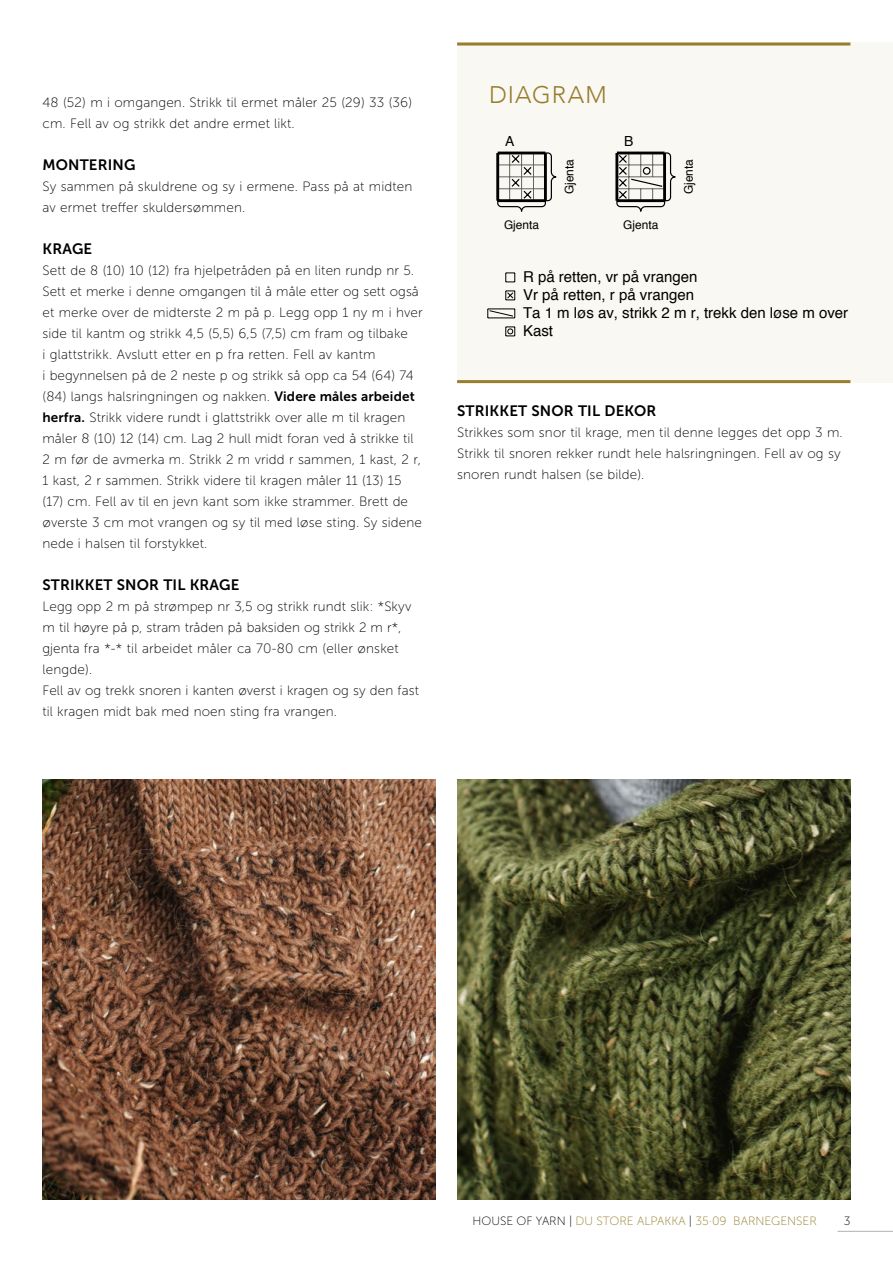
<style>
.page{position:relative;width:893px;height:1263px;background:#fff}
.page>*{position:absolute;margin:0;border:0;box-sizing:border-box;transform-origin:0 0}
.t1{font:300 24px "Avenir";letter-spacing:.045em;color:#967e2c}
.t2{font:15px/18px "Helvetica";color:#000}
.Innhold_-_Venstresti{font:15px "Museo Sans 700";letter-spacing:.01em;color:#000}
.t3{font:13.95px "Helvetica";color:#000}
.Innhold_-_Venstresti-2{font:13.5px/21px "Museo Sans 100";letter-spacing:.01em;color:#000}
.t4{font:12px "Museo Sans 100";color:#967e2c}
.t5{font:12px "Museo Sans 100";color:#000}
.t6{font:11.85px "Helvetica";color:#000}
.s1{font-family:"Museo Sans 700"}
.s2{color:#000}
</style>
<div class="page">
<hr style="left:838px;top:1231px;width:55px;height:1px;background:#b3b2b2">
<div style="left:457px;top:43px;width:436px;height:340px;background:#faf8f2"></div>
<hr style="left:457px;top:43px;width:393px;height:3px;background:#967e2c">
<hr style="left:457px;top:380px;width:393px;height:3px;background:#967e2c">
<svg style="left:505px;top:273px;width:10px;height:10px"></svg>
<svg style="left:487px;top:291px;width:28px;height:46px"></svg>
<svg style="left:496px;top:152px;width:180px;height:60px"></svg>
<img style="left:43px;top:779px;width:393px;height:420px">
<img style="left:457px;top:779px;width:393px;height:420px">
<p class="Innhold_-_Venstresti-2" style="left:43px;top:92px;width:371px">48 (52) m i omgangen. Strikk til ermet måler 25 (29) 33 (36) cm. Fell av og strikk det andre ermet likt.</p>
<p class="Innhold_-_Venstresti" style="left:43px;top:157px;width:94px">MONTERING</p>
<p class="Innhold_-_Venstresti-2" style="left:43px;top:176px;width:371px">Sy sammen på skuldrene og sy i ermene. Pass på at midten av ermet treffer skuldersømmen.</p>
<p class="Innhold_-_Venstresti" style="left:43px;top:241px;width:51px">KRAGE</p>
<p class="Innhold_-_Venstresti-2" style="left:43px;top:260px;width:382px">Sett de 8 (10) 10 (12) fra hjelpetråden på en liten rundp nr 5.<br>Sett et merke i denne omgangen til å måle etter og sett også et merke over de midterste 2 m på p. Legg opp 1 ny m i hver side til kantm og strikk 4,5 (5,5) 6,5 (7,5) cm fram og tilbake</p>
<p class="Innhold_-_Venstresti-2" style="left:43px;top:344px;width:334px">i glattstrikk. Avslutt etter en p fra retten. Fell av kantm</p>
<p class="Innhold_-_Venstresti-2" style="left:43px;top:365px;width:374px">i begynnelsen på de 2 neste p og strikk så opp ca 54 (64) 74 (84) langs halsringningen og nakken. <span class="s1">Videre måles arbeidet herfra.</span> Strikk videre rundt i glattstrikk over alle m til kragen måler 8 (10) 12 (14) cm. Lag 2 hull midt foran ved å strikke til</p>
<p class="Innhold_-_Venstresti-2" style="left:43px;top:449px;width:380px">2 m før de avmerka m. Strikk 2 m vridd r sammen, 1 kast, 2 r,</p>
<p class="Innhold_-_Venstresti-2" style="left:43px;top:470px;width:381px">1 kast, 2 r sammen. Strikk videre til kragen måler 11 (13) 15 (17) cm. Fell av til en jevn kant som ikke strammer. Brett de øverste 3 cm mot vrangen og sy til med løse sting. Sy sidene nede i halsen til forstykket.</p>
<p class="Innhold_-_Venstresti" style="left:43px;top:577px;width:198px">STRIKKET SNOR TIL KRAGE</p>
<p class="Innhold_-_Venstresti-2" style="left:43px;top:596px;width:370px">Legg opp 2 m på strømpep nr 3,5 og strikk rundt slik: *Skyv m til høyre på p, stram tråden på baksiden og strikk 2 m r*, gjenta fra *-* til arbeidet måler ca 70-80 cm (eller ønsket lengde).</p>
<p class="Innhold_-_Venstresti-2" style="left:43px;top:680px;width:378px">Fell av og trekk snoren i kanten øverst i kragen og sy den fast til kragen midt bak med noen sting fra vrangen.</p>
<p class="t1" style="left:489px;top:80px;width:119px">DIAGRAM</p>
<p class="t3" style="left:505px;top:130px;width:11px">A</p>
<p class="t3" style="left:624px;top:130px;width:11px">B</p>
<p class="t6" style="left:560px;top:194px;width:37px;rotate:-90deg">Gjenta</p>
<p class="t6" style="left:679px;top:194px;width:37px;rotate:-90deg">Gjenta</p>
<p class="t6" style="left:504px;top:215px;width:37px">Gjenta</p>
<p class="t6" style="left:623px;top:215px;width:37px">Gjenta</p>
<p class="t2" style="left:523px;top:268px;width:327px">R på retten, vr på vrangen<br>Vr på retten, r på vrangen<br>Ta 1 m løs av, strikk 2 m r, trekk den løse m over<br>Kast</p>
<p class="Innhold_-_Venstresti" style="left:457px;top:402px;width:201px">STRIKKET SNOR TIL DEKOR</p>
<p class="Innhold_-_Venstresti-2" style="left:457px;top:422px;width:387px">Strikkes som snor til krage, men til denne legges det opp 3 m.<br>Strikk til snoren rekker rundt hele halsringningen. Fell av og sy snoren rundt halsen (se bilde).</p>
<p class="t4" style="left:473px;top:1215px;width:346px"><span class="s2">HOUSE OF YARN |</span> DU STORE ALPAKKA <span class="s2">|</span> 35·09 BARNEGENSER</p>
<p class="t5" style="left:844px;top:1215px;width:8px">3</p>
</div>
